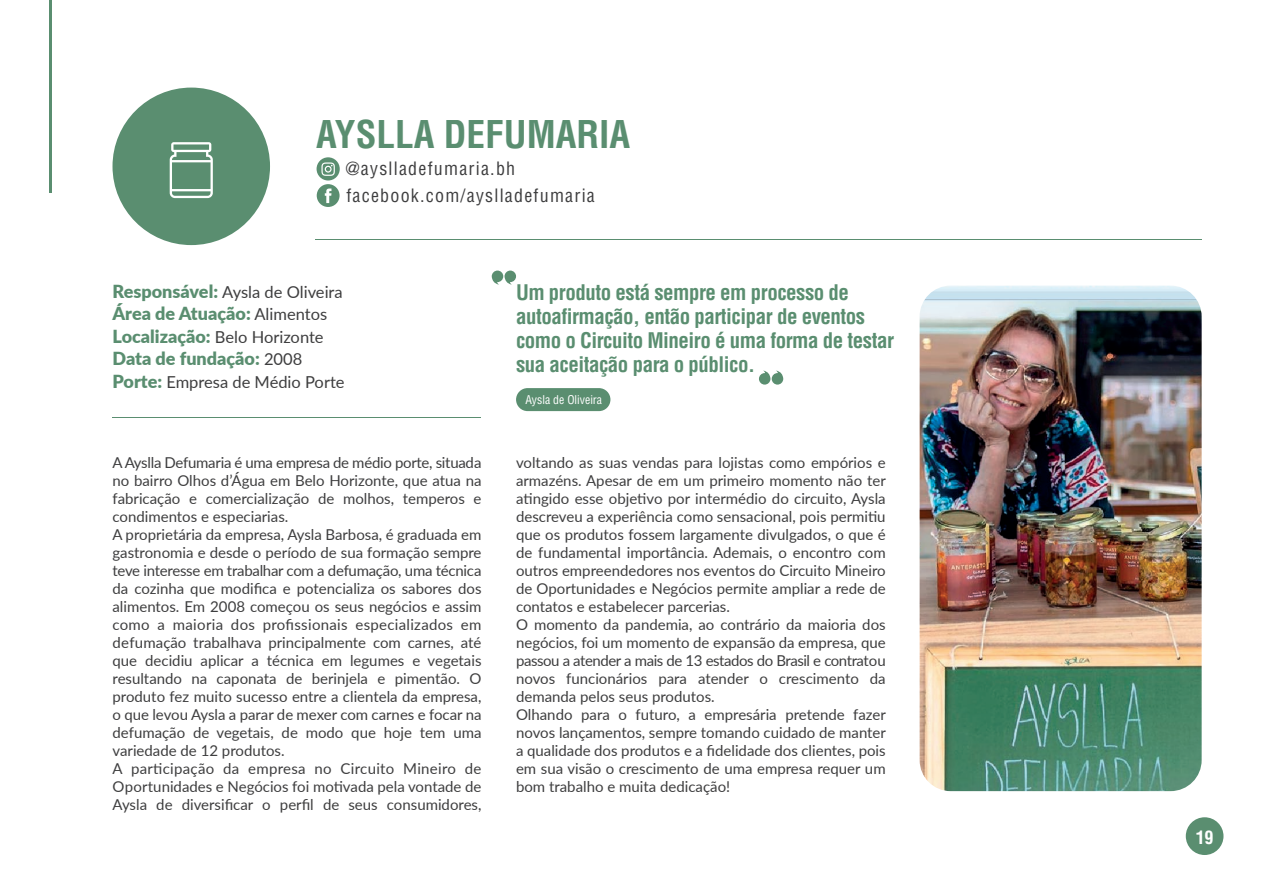
<style>
.page{position:relative;width:1263px;height:893px;background:#fff}
.page>*{position:absolute;margin:0;border:0;box-sizing:border-box;transform-origin:0 0}
.t1{font:700 condensed 37.35px "Helvetica";color:#5a8e70}
.t2{font:700 condensed 21px/24px "Helvetica";letter-spacing:-.025em;color:#5a8e70}
.t3{font:condensed 18px/26.7px "Helvetica";letter-spacing:.07em;color:#3e3e3f}
.t4{font:900 18px "Lato";color:#5a8e70}
.t5{font:700 condensed 18px "Helvetica";color:#fff}
.t6{font:16.5px "Lato";color:#3e3e3f}
.t7{font:15px/18px "Lato";color:#3e3e3f}
.t8{font:condensed 11.85px "Helvetica";color:#fff}
.s1{font-weight:900;font-size:18px;color:#5a8e70}
.s2{font-weight:400;font-size:16.5px;color:#3e3e3f}
</style>
<div class="page">
<div style="left:113px;top:88px;width:157px;height:157px;background:#5a8e70;border-radius:50%"></div>
<div style="left:1186px;top:817px;width:37px;height:38px;background:#5a8e70;border-radius:50%"></div>
<hr style="left:316px;top:239px;width:885px;height:1px;background:#5a8e70">
<hr style="left:113px;top:417px;width:368px;height:1px;background:#5a8e70">
<img style="left:920px;top:286px;width:282px;height:505px">
<div style="left:516px;top:388px;width:94px;height:23px;background:#5a8e70;border-radius:11px"></div>
<svg style="left:492px;top:271px;width:24px;height:14px"></svg>
<svg style="left:759px;top:370px;width:24px;height:15px"></svg>
<hr style="left:50px;top:0;width:2px;height:193px;background:#5a8e70">
<svg style="left:170px;top:142px;width:43px;height:56px"></svg>
<div style="left:317px;top:184px;width:23px;height:23px;background:#5a8e70;border-radius:50%"></div>
<svg style="left:325px;top:189px;width:6px;height:14px"></svg>
<div style="left:317px;top:157px;width:23px;height:23px;background:#5a8e70;border-radius:50%"></div>
<svg style="left:321px;top:162px;width:14px;height:14px"></svg>
<h1 class="t1" style="left:316px;top:111px;width:316px">AYSLLA DEFUMARIA</h1>
<p class="t3" style="left:345px;top:155px;width:251px">@ayslladefumaria.bh facebook.com/ayslladefumaria</p>
<p class="t6" style="left:113px;top:280px;width:232px"><span class="s1">Responsável:</span> Aysla de Oliveira</p>
<p class="t4" style="left:113px;top:300px;width:216px">Área de Atuação: <span class="s2">Alimentos</span></p>
<p class="t6" style="left:113px;top:325px;width:213px"><span class="s1">Localização:</span> Belo Horizonte</p>
<p class="t4" style="left:113px;top:345px;width:191px">Data de fundação: <span class="s2">2008</span></p>
<p class="t6" style="left:113px;top:370px;width:234px"><span class="s1">Porte:</span> Empresa de Médio Porte</p>
<p class="t7" style="left:112px;top:453px;width:371px">A Ayslla Defumaria é uma empresa de médio porte, situada no bairro Olhos d’Água em Belo Horizonte, que atua na fabricação e comercialização de molhos, temperos e condimentos e especiarias.<br>A proprietária da empresa, Aysla Barbosa, é graduada em gastronomia e desde o período de sua formação sempre teve interesse em trabalhar com a defumação, uma técnica da cozinha que modifica e potencializa os sabores dos alimentos. Em 2008 começou os seus negócios e assim como a maioria dos profissionais especializados em defumação trabalhava principalmente com carnes, até que decidiu aplicar a técnica em legumes e vegetais resultando na caponata de berinjela e pimentão. O produto fez muito sucesso entre a clientela da empresa, o que levou Aysla a parar de mexer com carnes e focar na defumação de vegetais, de modo que hoje tem uma variedade de 12 produtos.<br>A participação da empresa no Circuito Mineiro de Oportunidades e Negócios foi motivada pela vontade de Aysla de diversificar o perfil de seus consumidores,</p>
<h2 class="t2" style="left:516px;top:280px;width:379px">Um produto está sempre em processo de autoafirmação, então participar de eventos como o Circuito Mineiro é uma forma de testar sua aceitação para o público.</h2>
<p class="t8" style="left:526px;top:392px;width:78px">Aysla de Oliveira</p>
<p class="t7" style="left:516px;top:453px;width:371px">voltando as suas vendas para lojistas como empórios e armazéns. Apesar de em um primeiro momento não ter atingido esse objetivo por intermédio do circuito, Aysla descreveu a experiência como sensacional, pois permitiu que os produtos fossem largamente divulgados, o que é de fundamental importância. Ademais, o encontro com outros empreendedores nos eventos do Circuito Mineiro de Oportunidades e Negócios permite ampliar a rede de contatos e estabelecer parcerias.<br>O momento da pandemia, ao contrário da maioria dos negócios, foi um momento de expansão da empresa, que passou a atender a mais de 13 estados do Brasil e contratou novos funcionários para atender o crescimento da demanda pelos seus produtos.<br>Olhando para o futuro, a empresária pretende fazer novos lançamentos, sempre tomando cuidado de manter a qualidade dos produtos e a fidelidade dos clientes, pois em sua visão o crescimento de uma empresa requer um bom trabalho e muita dedicação!</p>
<p class="t5" style="left:1196px;top:826px;width:19px">19</p>
</div>
